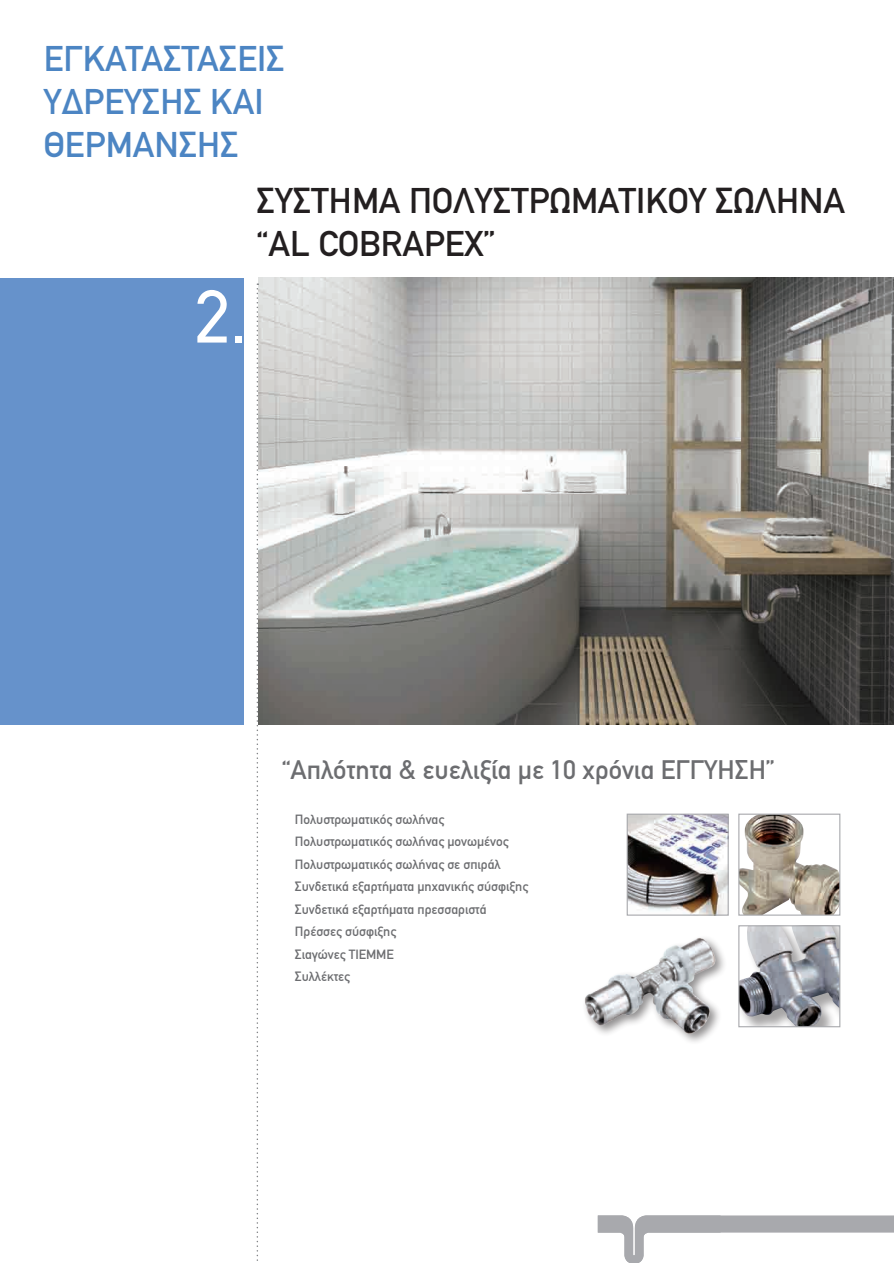
<style>
.page{position:relative;width:894px;height:1263px;background:#fff}
.page>*{position:absolute;margin:0;border:0;box-sizing:border-box;transform-origin:0 0}
.t1{font:75px "PF Din Text";color:#fff}
.t2{font:500 36px/43.2px "PF Din Text";color:#231f20}
.t3{font:500 36px/43.2px "PF Din Text";color:#4c85c3}
.t4{font:500 27px "PF Din Text";color:#6c6d70}
.t5{font:500 13.5px/22.5px "PF Din Text";color:#6c6d70}
</style>
<div class="page">
<img style="left:259px;top:278px;width:635px;height:446px">
<div style="left:0;top:278px;width:244px;height:446px;background:#6692cb"></div>
<svg style="left:257px;top:283px;width:1px;height:978px"></svg>
<img style="left:628px;top:816px;width:98px;height:91px">
<div style="left:626px;top:814px;width:102px;height:102px;border:1px solid #a8a9ad"></div>
<img style="left:750px;top:927px;width:88px;height:98px">
<div style="left:738px;top:925px;width:102px;height:102px;border:1px solid #a8a9ad"></div>
<img style="left:740px;top:816px;width:98px;height:98px">
<div style="left:738px;top:814px;width:102px;height:102px;border:1px solid #a8a9ad"></div>
<img style="left:584px;top:907px;width:166px;height:135px">
<svg style="left:598px;top:1215px;width:296px;height:48px"></svg>
<h2 class="t3" style="left:44px;top:37px;width:242px">ΕΓΚΑΤΑΣΤΑΣΕΙΣ<br>ΥΔΡΕΥΣΗΣ ΚΑΙ<br>ΘΕΡΜΑΝΣΗΣ</h2>
<h1 class="t1" style="left:195px;top:273px;width:54px">2.</h1>
<h2 class="t2" style="left:257px;top:179px;width:590px">ΣΥΣΤΗΜΑ ΠΟΛΥΣΤΡΩΜΑΤΙΚΟΥ ΣΩΛΗΝΑ “AL COBRA</h2>
<h2 class="t2" style="left:424px;top:222px;width:73px">PEX”</h2>
<h3 class="t4" style="left:282px;top:754px;width:494px">“Απλότητα &amp; ευελιξία με 10 χρόνια ΕΓΓΥΗΣΗ”</h3>
<p class="t5" style="left:295px;top:808px;width:235px">Πολυστρωματικός σωλήνας<br>Πολυστρωματικός σωλήνας μονωμένος<br>Πολυστρωματικός σωλήνας σε σπιράλ<br>Συνδετικά εξαρτήματα μηχανικής σύσφιξης<br>Συνδετικά εξαρτήματα πρεσσαριστά<br>Πρέσσες σύσφιξης<br>Σιαγώνες ΤΙΕΜΜΕ<br>Συλλέκτες</p>
</div>
